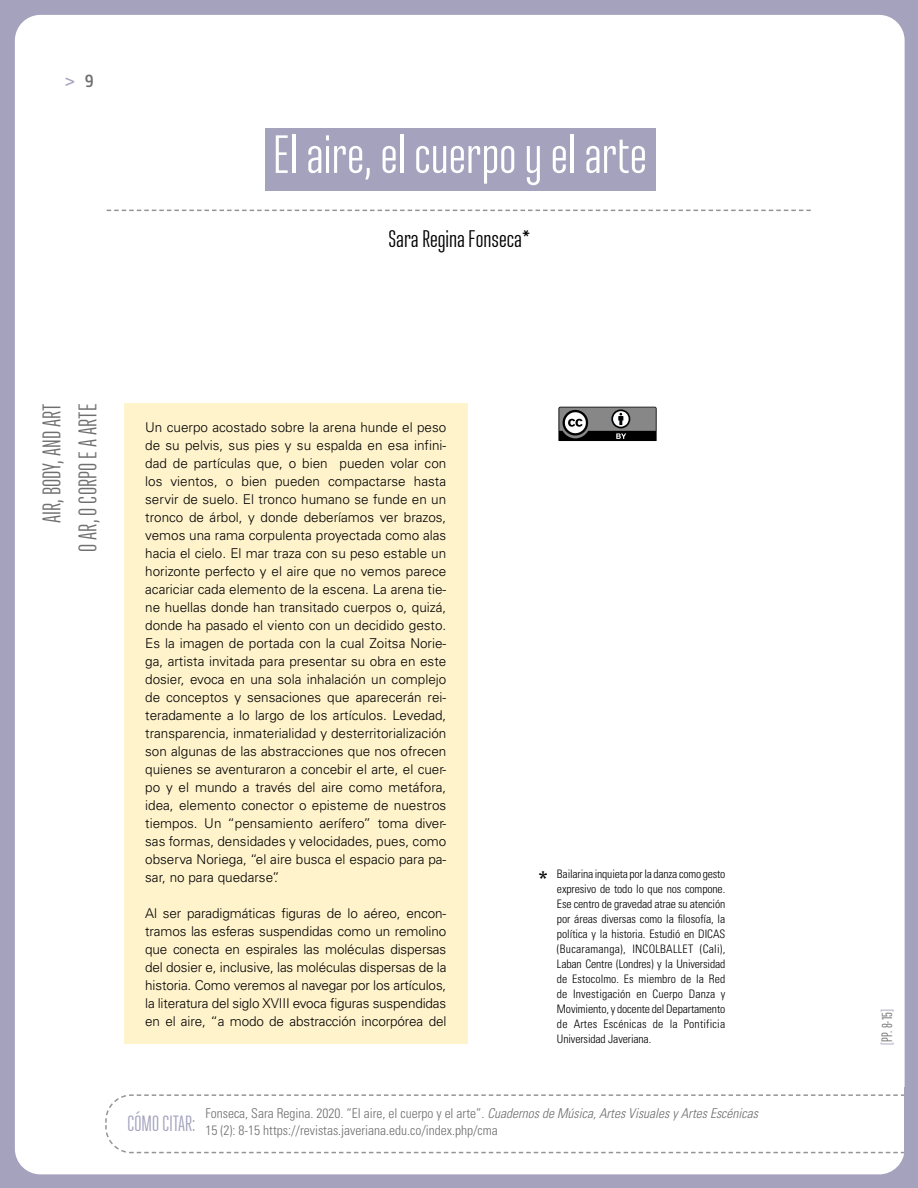
<style>
.page{position:relative;width:918px;height:1188px;background:#a4a2bd}
.page>*{position:absolute;margin:0;border:0;box-sizing:border-box;transform-origin:0 0}
.t1{font:53.7px "Ristretto Pro";color:#fff}
.t2{font:25.5px/36px "Ristretto Pro";color:#706f6f;text-align:right}
.t3{font:24px "Ristretto Pro";color:#000}
.t4{font:22.05px "Ristretto Pro";color:#a4a2bd}
.t5{font:500 18px "Wunderlich";color:#000}
.t6{font:700 17.55px "Rotis Sans Serif Std";color:#a4a2bd}
.t7{font:15px "Ristretto Pro";color:#706f6f}
.t8{font:300 13.5px/18px "Univers LT Std";letter-spacing:-.01em;color:#000;text-align:justify}
.t9{font:300 condensed 13.5px/16.2px "Univers LT Std";color:#706f6f}
.t10{font:300 condensed 11.7px/15px "Univers LT Std";letter-spacing:.015em;color:#000;text-align:justify}
.s1{font-family:"Bunday Sans Semi Bold Up";font-weight:400;color:#706f6f}
.s2{font-style:italic}
.s3{color:#a4a2bd}
</style>
<div class="page">
<div style="left:15px;top:15px;width:890px;height:1159px;background:#fff;border-radius:26px"></div>
<svg style="left:105px;top:1094px;width:800px;height:60px"></svg>
<div style="left:124px;top:404px;width:344px;height:640px;background:#fff3cc"></div>
<div style="left:265px;top:128px;width:390px;height:63px;background:#a4a2bd"></div>
<svg style="left:107px;top:210px;width:704px;height:1px"></svg>
<svg style="left:558px;top:407px;width:99px;height:34px;background:#646465"></svg>
<p class="t6" style="left:65px;top:69px;width:31px">&gt; <span class="s1">9</span></p>
<h1 class="t1" style="left:273px;top:124px;width:375px">El aire, el cuerpo y el arte</h1>
<h3 class="t3" style="left:389px;top:225px;width:143px">Sara Regina Fonseca*</h3>
<h2 class="t2" style="left:34px;top:552px;width:150px;rotate:-90deg">AIR, BODY, AND ART<br>O AR, O CORPO E A ARTE</h2>
<p class="t8" style="left:145px;top:418px;width:303px">Un cuerpo acostado sobre la arena hunde el peso de su pelvis, sus pies y su espalda en esa infini&shy;dad de partículas que, o bien pueden volar con los vientos, o bien pueden compactarse hasta servir de suelo. El tronco humano se funde en un tronco de árbol, y donde deberíamos ver brazos, vemos una rama corpulenta proyectada como alas hacia el cielo. El mar traza con su peso estable un horizonte perfecto y el aire que no vemos parece acariciar cada elemento de la escena. La arena tie&shy;ne huellas donde han transitado cuerpos o, quizá, donde ha pasado el viento con un decidido gesto.<br>Es la imagen de portada con la cual Zoitsa Norie&shy;ga, artista invitada para presentar su obra en este dosier, evoca en una sola inhalación un complejo de conceptos y sensaciones que aparecerán rei&shy;teradamente a lo largo de los artículos. Levedad, transparencia, inmaterialidad y desterritorialización son algunas de las abstracciones que nos ofrecen quienes se aventuraron a concebir el arte, el cuer&shy;po y el mundo a través del aire como metáfora, idea, elemento conector o episteme de nuestros tiempos. Un “pensamiento aerífero” toma diver&shy;sas formas, densidades y velocidades, pues, como observa Noriega, “el aire busca el espacio para pa&shy;sar, no para quedarse”.</p>
<p class="t8" style="left:145px;top:904px;width:303px">Al ser paradigmáticas figuras de lo aéreo, encon&shy;tramos las esferas suspendidas como un remolino que conecta en espirales las moléculas dispersas del dosier e, inclusive, las moléculas dispersas de la historia. Como veremos al navegar por los artículos, la literatura del siglo XVIII evoca figuras suspendidas en el aire, “a modo de abstracción incorpórea del</p>
<h3 class="t5" style="left:539px;top:868px;width:10px">*</h3>
<p class="t10" style="left:557px;top:867px;width:170px">Bailarina inquieta por la danza como gesto expresivo de todo lo que nos compone.<br>Ese centro de gravedad atrae su atención por áreas diversas como la filosofía, la política y la historia. Estudió en DICAS (Bucaramanga), INCOLBALLET (Cali), Laban Centre (Londres) y la Universidad de Estocolmo. Es miembro de la Red de Investigación en Cuerpo Danza y Movimiento, y docente del Departamento de Artes Escénicas de la Pontificia Universidad Javeriana.</p>
<h3 class="t4" style="left:128px;top:1111px;width:69px">CÓMO CITAR:</h3>
<p class="t9" style="left:206px;top:1106px;width:554px">Fonseca, Sara Regina. 2020. “El aire, el cuerpo y el arte”. <span class="s2">Cuadernos de Música, Artes Visuales y Artes Escénicas<br></span>15 (2): 8-15 https://revistas.javeriana.edu.co/index.php/cma</p>
<p class="t7" style="left:879px;top:1045px;width:37px;rotate:-90deg"><span class="s3">[</span>PP. 8-15<span class="s3">]</span></p>
</div>
